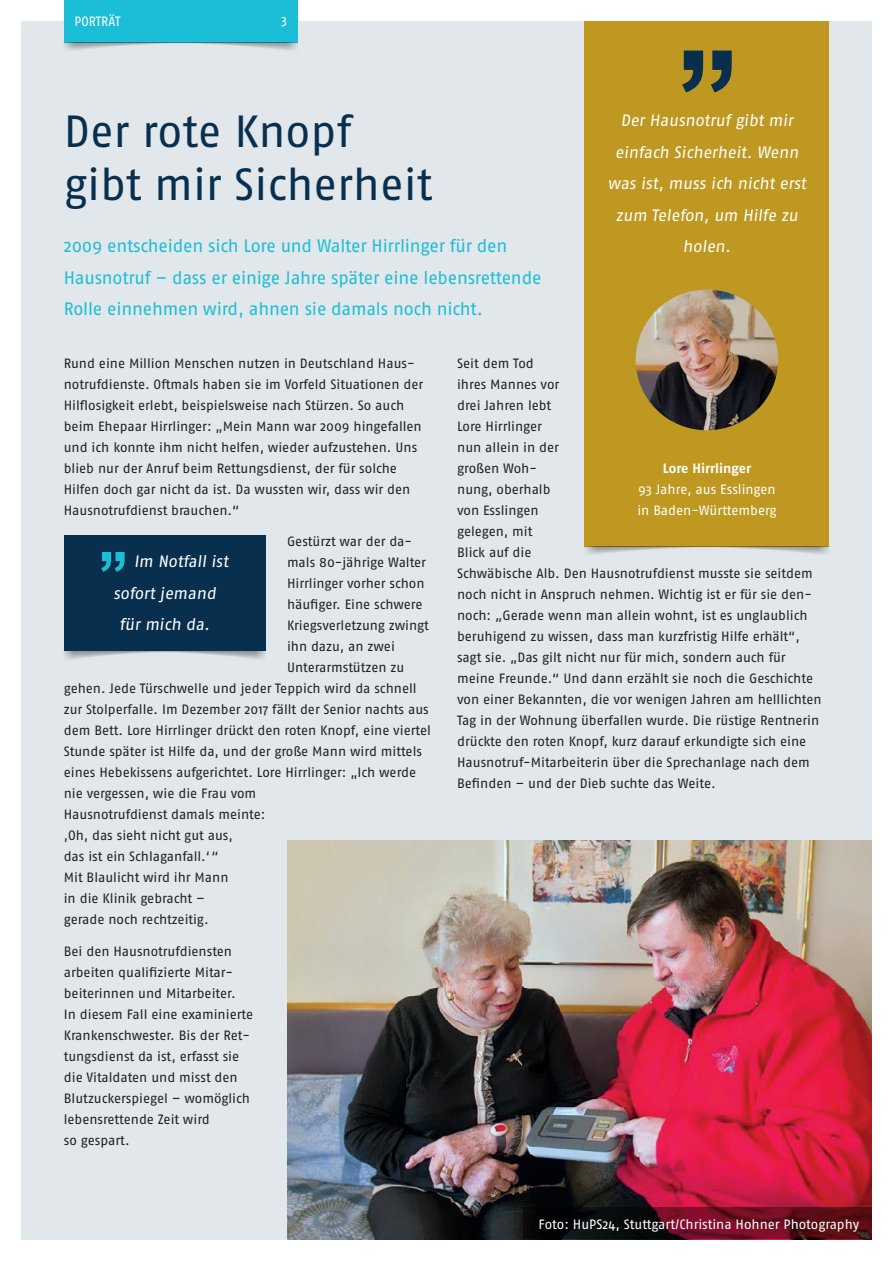
<style>
.page{position:relative;width:893px;height:1263px;background:#fff}
.page>*{position:absolute;margin:0;border:0;box-sizing:border-box;transform-origin:0 0}
.t1{font:45px/52.5px "Fago OT";color:#092f4f}
.t2{font:18px/31.5px "Fago OT";letter-spacing:-.015em;color:#1cbed7}
.t3{font:16.5px/31.5px "Fago OT";letter-spacing:-.02em;color:#fff;text-align:center}
.t4{font:13.5px/21px "Fago OT";letter-spacing:-.005em;color:#231f20}
.t5{font:13.5px/21px "Fago OT";letter-spacing:-.005em;color:#fff}
.t6{font:700 13.5px "Fago OT";letter-spacing:-.005em;color:#fff}
.t7{font:13.5px "Fago OT";letter-spacing:-.005em;color:#fff;scale:.95 1}
</style>
<div class="page">
<div style="left:21px;top:21px;width:851px;height:1218px;background:#e1e7ea"></div>
<div style="left:64px;top:0;width:234px;height:42px;background:#1cbed7"></div>
<img style="left:64px;top:42px;width:234px;height:8px">
<div style="left:585px;top:21px;width:244px;height:525px;background:#be9820"></div>
<svg style="left:711px;top:51px;width:21px;height:42px"></svg>
<svg style="left:682px;top:51px;width:21px;height:42px"></svg>
<img style="left:636px;top:289px;width:142px;height:141px">
<div style="left:64px;top:536px;width:202px;height:115px;background:#092f4f"></div>
<svg style="left:101px;top:552px;width:24px;height:20px"></svg>
<img style="left:287px;top:840px;width:585px;height:399px">
<img style="left:585px;top:546px;width:244px;height:8px">
<svg style="left:523px;top:1208px;width:349px;height:31px"></svg>
<p class="t7" style="left:74px;top:14px;width:50px">PORTRÄT</p>
<p class="t7" style="left:281px;top:14px;width:8px">3</p>
<p class="t3" style="left:608px;top:104px;width:203px">Der Hausnotruf gibt mir einfach Sicherheit. Wenn was ist, muss ich nicht erst zum Telefon, um Hilfe zu holen.</p>
<h1 class="t1" style="left:64px;top:105px;width:370px">Der rote Knopf gibt mir Sicherheit</h1>
<h2 class="t2" style="left:64px;top:230px;width:479px">2009 entscheiden sich Lore und Walter Hirrlinger für den<br>Hausnotruf – dass er einige Jahre später eine lebensrettende<br>Rolle einnehmen wird, ahnen sie damals noch nicht.</h2>
<p class="t4" style="left:64px;top:352px;width:361px">Rund eine Million Menschen nutzen in Deutschland Haus&shy;notrufdienste. Oftmals haben sie im Vorfeld Situationen der Hilflosigkeit erlebt, beispielsweise nach Stürzen. So auch beim Ehepaar Hirrlinger: „Mein Mann war 2009 hingefallen und ich konnte ihm nicht helfen, wieder aufzustehen. Uns blieb nur der Anruf beim Rettungsdienst, der für solche Hilfen doch gar nicht da ist. Da wussten wir, dass wir den Hausnotrufdienst brauchen.“</p>
<p class="t4" style="left:287px;top:531px;width:127px">Gestürzt war der da-</p>
<p class="t4" style="left:287px;top:552px;width:141px">mals 80-jährige Walter</p>
<p class="t4" style="left:287px;top:573px;width:139px">Hirrlinger vorher schon</p>
<p class="t4" style="left:287px;top:594px;width:137px">häufiger. Eine schwere</p>
<p class="t4" style="left:287px;top:615px;width:144px">Kriegsverletzung zwingt</p>
<p class="t4" style="left:287px;top:636px;width:109px">ihn dazu, an zwei</p>
<p class="t4" style="left:287px;top:657px;width:119px">Unterarmstützen zu</p>
<p class="t4" style="left:64px;top:678px;width:354px">gehen. Jede Türschwelle und jeder Teppich wird da schnell</p>
<p class="t4" style="left:64px;top:699px;width:367px">zur Stolperfalle. Im Dezember 2017 fällt der Senior nachts aus</p>
<p class="t4" style="left:64px;top:720px;width:369px">dem Bett. Lore Hirrlinger drückt den roten Knopf, eine viertel</p>
<p class="t4" style="left:64px;top:741px;width:360px">Stunde später ist Hilfe da, und der große Mann wird mittels</p>
<p class="t4" style="left:64px;top:762px;width:354px">eines Hebekissens aufgerichtet. Lore Hirrlinger: „Ich werde</p>
<p class="t4" style="left:64px;top:783px;width:194px">nie vergessen, wie die Frau vom</p>
<p class="t4" style="left:64px;top:804px;width:203px">Hausnotrufdienst damals meinte:</p>
<p class="t4" style="left:64px;top:825px;width:171px">‚Oh, das sieht nicht gut aus,</p>
<p class="t4" style="left:64px;top:846px;width:156px">das ist ein Schlaganfall.‘“</p>
<p class="t4" style="left:64px;top:867px;width:166px">Mit Blaulicht wird ihr Mann</p>
<p class="t4" style="left:64px;top:888px;width:143px">in die Klinik gebracht –</p>
<p class="t4" style="left:64px;top:909px;width:146px">gerade noch rechtzeitig.</p>
<p class="t4" style="left:64px;top:940px;width:191px">Bei den Hausnotrufdiensten arbeiten qualifizierte Mitar&shy;beiterinnen und Mitarbeiter.<br>In diesem Fall eine examinierte<br>Krankenschwester. Bis der Ret&shy;tungsdienst da ist, erfasst sie die Vitaldaten und misst den<br>Blutzuckerspiegel – womöglich lebensrettende Zeit wird<br>so gespart.</p>
<p class="t4" style="left:457px;top:352px;width:366px">Seit dem Tod<br>ihres Mannes vor<br>drei Jahren lebt<br>Lore Hirrlinger<br>nun allein in der<br>großen Woh-<br>nung, oberhalb<br>von Esslingen<br>gelegen, mit<br>Blick auf die<br>Schwäbische Alb. Den Hausnotrufdienst musste sie seitdem noch nicht in Anspruch nehmen. Wichtig ist er für sie den&shy;noch: „Gerade wenn man allein wohnt, ist es unglaublich beruhigend zu wissen, dass man kurzfristig Hilfe erhält“, sagt sie. „Das gilt nicht nur für mich, sondern auch für meine Freunde.“ Und dann erzählt sie noch die Geschichte von einer Bekannten, die vor wenigen Jahren am helllichten Tag in der Wohnung überfallen wurde. Die rüstige Rentnerin drückte den roten Knopf, kurz darauf erkundigte sich eine Hausnotruf-Mitarbeiterin über die Sprechanlage nach dem Befinden – und der Dieb suchte das Weite.</p>
<p class="t6" style="left:663px;top:460px;width:90px">Lore Hirrlinger</p>
<p class="t5" style="left:637px;top:478px;width:140px">93 Jahre, aus Esslingen in Baden-Württemberg</p>
<p class="t3" style="left:134px;top:545px;width:98px">Im Notfall ist</p>
<p class="t3" style="left:113px;top:577px;width:107px">sofort jemand</p>
<p class="t3" style="left:120px;top:608px;width:94px">für mich da.</p>
<p class="t5" style="left:539px;top:1213px;width:322px">Foto: HuPS24, Stuttgart/Christina Hohner Photography</p>
</div>
